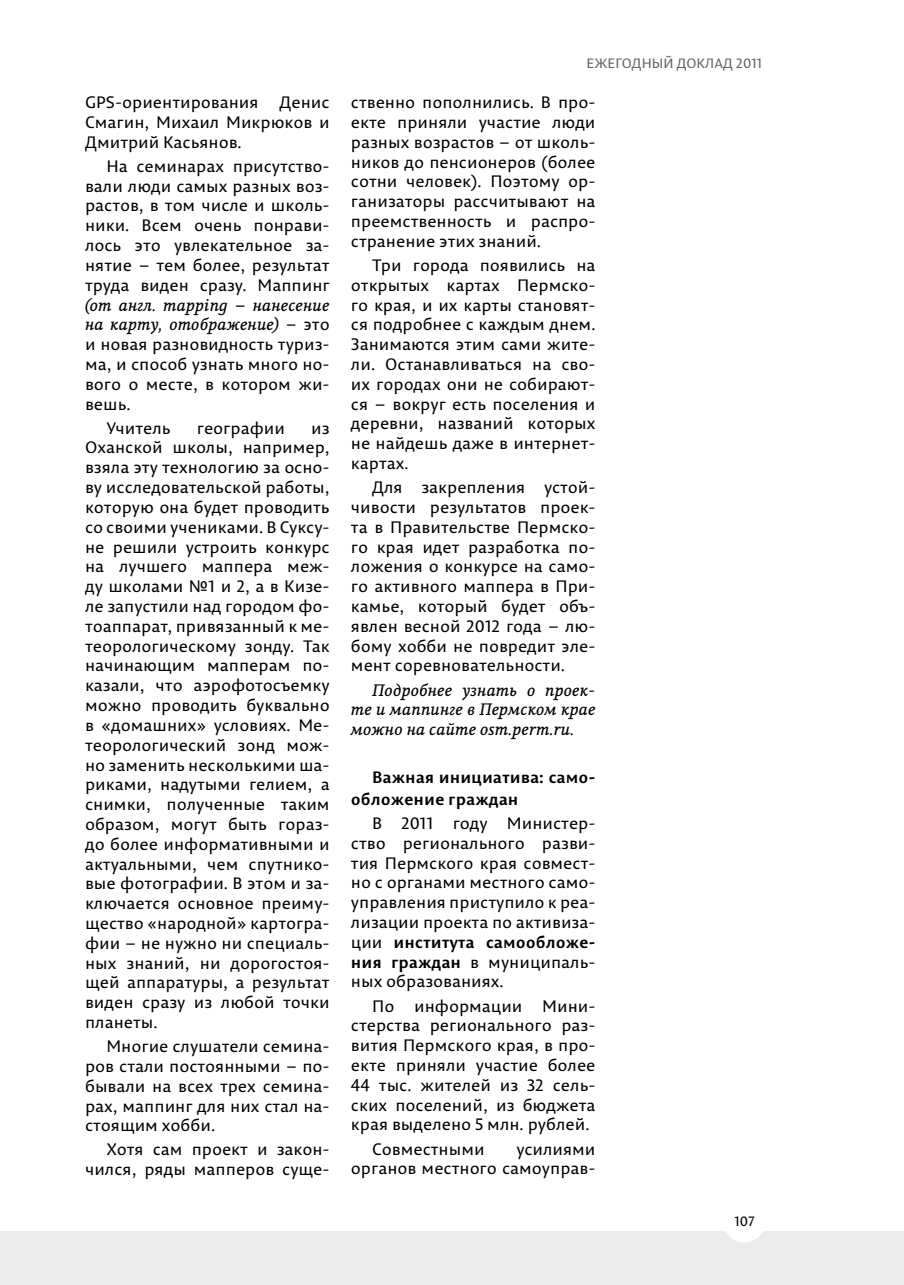
<style>
.page{position:relative;width:904px;height:1285px;background:#fff}
.page>*{position:absolute;margin:0;border:0;box-sizing:border-box;transform-origin:0 0}
.t1{font:16.5px/19.8px "Permian Sans Typeface";color:#000;text-align:justify}
.t2{font:italic 16.5px/19.8px "Permian Slab Serif Typeface";color:#000}
.t3{font:700 16.5px/21.6px "Permian Sans Typeface";color:#000}
.t4{font:13.5px "Permian Sans Typeface";color:#636363}
.t5{font:13.5px "Permian Sans Typeface";color:#000}
.s1{font-family:"Permian Sans Typeface";font-style:normal}
.s2{font-weight:700}
</style>
<div class="page">
<div style="left:0;top:1231px;width:904px;height:53px;background:#ececec"></div>
<div style="left:723px;top:1199px;width:42px;height:43px;background:#fff;border-radius:50%"></div>
<p class="t1" style="left:85px;top:92px;width:175px">GPS-ориентирования</p>
<p class="t1" style="left:85px;top:92px;width:246px;text-indent:194px">Денис Смагин, Михаил Микрюков и Дмитрий Касьянов.</p>
<p class="t1" style="left:85px;top:156px;width:246px;text-indent:21px">На семинарах присутство&shy;вали люди самых разных воз&shy;растов, в том числе и школь&shy;ники. Всем очень понрави&shy;лось это увлекательное за&shy;нятие – тем более, результат труда виден сразу. Маппинг</p>
<p class="t2" style="left:85px;top:294px;width:246px">(от англ. mapping – нанесение на карту, отображение) <span class="s1">– это</span></p>
<p class="t1" style="left:85px;top:334px;width:246px">и новая разновидность туриз&shy;ма, и способ узнать много но&shy;вого о месте, в котором жи&shy;вешь.</p>
<p class="t1" style="left:106px;top:417px;width:66px">Учитель</p>
<p class="t1" style="left:197px;top:417px;width:90px">географии</p>
<p class="t1" style="left:85px;top:417px;width:246px;text-indent:226px">из Оханской школы, например, взяла эту технологию за осно&shy;ву исследовательской работы, которую она будет проводить со своими учениками. В Суксу&shy;не решили устроить конкурс на лучшего маппера меж&shy;ду школами №1 и 2, а в Кизе&shy;ле запустили над городом фо&shy;тоаппарат, привязанный к ме&shy;теорологическому зонду. Так начинающим мапперам по&shy;казали, что аэрофотосъемку можно проводить буквально в «домашних» условиях. Ме&shy;теорологический зонд мож&shy;но заменить несколькими ша&shy;риками, надутыми гелием, а снимки, полученные таким образом, могут быть гораз&shy;до более информативными и актуальными, чем спутнико&shy;вые фотографии. В этом и за&shy;ключается основное преиму&shy;щество «народной» картогра&shy;фии – не нужно ни специаль&shy;ных знаний, ни дорогостоя&shy;щей аппаратуры, а результат виден сразу из любой точки планеты.</p>
<p class="t1" style="left:85px;top:1035px;width:246px;text-indent:21px">Многие слушатели семина&shy;ров стали постоянными – по&shy;бывали на всех трех семина&shy;рах, маппинг для них стал на&shy;стоящим хобби.</p>
<p class="t1" style="left:85px;top:1139px;width:246px;text-align:right">Хотя сам проект и закон&shy;чился, ряды мапперов суще-</p>
<p class="t4" style="left:586px;top:52px;width:177px">ЕЖЕГОДНЫЙ ДОКЛАД 2011</p>
<p class="t1" style="left:351px;top:92px;width:246px">ственно пополнились. В про&shy;екте приняли участие люди разных возрастов – от школь&shy;ников до пенсионеров (более сотни человек). Поэтому ор&shy;ганизаторы рассчитывают на преемственность и распро&shy;странение этих знаний.</p>
<p class="t1" style="left:351px;top:255px;width:246px;text-indent:21px">Три города появились на открытых картах Пермско&shy;го края, и их карты становят&shy;ся подробнее с каждым днем.<br>Занимаются этим сами жите&shy;ли. Останавливаться на сво&shy;их городах они не собирают&shy;ся – вокруг есть поселения и деревни, названий которых не найдешь даже в интернет&shy;картах.</p>
<p class="t1" style="left:351px;top:477px;width:246px;text-indent:21px">Для закрепления устой&shy;чивости результатов проек&shy;та в Правительстве Пермско&shy;го края идет разработка по&shy;ложения о конкурсе на само&shy;го активного маппера в При&shy;камье, который будет объ&shy;явлен весной 2012 года – лю&shy;бому хобби не повредит эле&shy;мент соревновательности.</p>
<p class="t2" style="left:351px;top:678px;width:246px;text-align:justify;text-indent:21px">Подробнее узнать о проек&shy;те и маппинге в Пермском крае можно на сайте osm.perm.ru.</p>
<p class="t3" style="left:351px;top:765px;width:246px;text-indent:21px">Важная инициатива: само&shy;обложение граждан</p>
<p class="t1" style="left:351px;top:812px;width:246px;text-indent:21px">В 2011 году Министер&shy;ство регионального разви&shy;тия Пермского края совмест&shy;но с органами местного само&shy;управления приступило к реа&shy;лизации проекта по активиза&shy;ции <span class="s2">института самообложе&shy;ния граждан</span> в муниципаль&shy;ных образованиях.</p>
<p class="t1" style="left:351px;top:995px;width:246px;text-indent:21px">По информации Мини&shy;стерства регионального раз&shy;вития Пермского края, в про&shy;екте приняли участие более 44 тыс. жителей из 32 сель&shy;ских поселений, из бюджета края выделено 5 млн. рублей.</p>
<p class="t1" style="left:372px;top:1138px;width:114px">Совместными</p>
<p class="t1" style="left:351px;top:1138px;width:246px;text-align:right">усилиями<br>органов местного самоуправ-</p>
<p class="t5" style="left:734px;top:1210px;width:22px">107</p>
</div>
